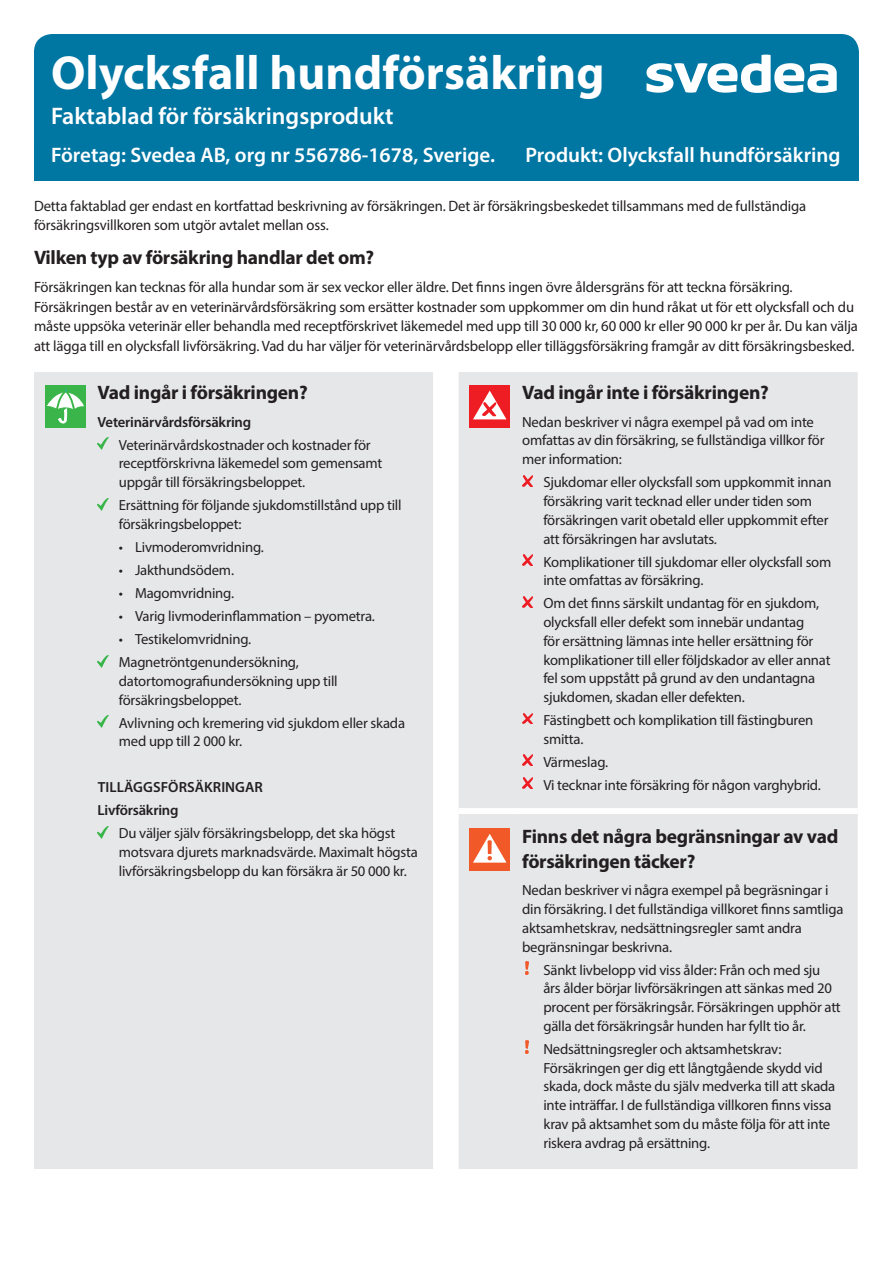
<style>
.page{position:relative;width:893px;height:1263px;background:#fff}
.page>*{position:absolute;margin:0;border:0;box-sizing:border-box;transform-origin:0 0}
.Form_title{font:700 48px "Myriad Pro";color:#fff}
.Form_sub_title{font:600 24px "Myriad Pro";color:#fff}
.Company_Product_head{font:600 21px "Myriad Pro";color:#fff}
.Cover_subhead{font:700 19.5px/25.5px "Myriad Pro";letter-spacing:-.015em;color:#231f20}
.Form_intro{font:15px/19.5px "Myriad Pro";letter-spacing:-.01em;color:#231f20}
.Covered_bullets{font:14.7px/18.8px "Myriad Pro";letter-spacing:-.015em;color:#231f20}
.Covered_bullets-2{font:600 14.7px "Myriad Pro";letter-spacing:-.015em;color:#231f20}
.Covered_bullets-3{font:600 14.7px "Myriad Pro";letter-spacing:.005em;color:#231f20}
</style>
<div class="page">
<div style="left:34px;top:34px;width:825px;height:147px;background:#0076a3;border-radius:18px"></div>
<div style="left:34px;top:372px;width:824px;height:797px;background:#e6e7e9"></div>
<div style="left:459px;top:808px;width:59px;height:6px;background:#fff"></div>
<div style="left:518px;top:808px;width:340px;height:6px;background:#fff"></div>
<div style="left:433px;top:812px;width:26px;height:6px;background:#fff"></div>
<div style="left:45px;top:385px;width:41px;height:42px;background:#3ab54a"></div>
<svg style="left:47px;top:388px;width:37px;height:35px"></svg>
<svg style="left:98px;top:438px;width:10px;height:12px"></svg>
<svg style="left:98px;top:498px;width:10px;height:12px"></svg>
<svg style="left:98px;top:655px;width:10px;height:12px"></svg>
<svg style="left:98px;top:716px;width:10px;height:11px"></svg>
<svg style="left:98px;top:826px;width:10px;height:12px"></svg>
<div style="left:469px;top:385px;width:41px;height:42px;background:#ee1d23"></div>
<svg style="left:473px;top:391px;width:33px;height:28px"></svg>
<svg style="left:522px;top:475px;width:11px;height:11px"></svg>
<svg style="left:522px;top:555px;width:11px;height:10px"></svg>
<svg style="left:522px;top:596px;width:11px;height:11px"></svg>
<svg style="left:522px;top:713px;width:11px;height:11px"></svg>
<svg style="left:522px;top:755px;width:11px;height:11px"></svg>
<svg style="left:522px;top:778px;width:11px;height:11px"></svg>
<div style="left:469px;top:828px;width:41px;height:43px;background:#f15929"></div>
<svg style="left:473px;top:834px;width:33px;height:29px"></svg>
<img style="left:525px;top:961px;width:4px;height:14px">
<svg style="left:525px;top:1041px;width:4px;height:13px"></svg>
<svg style="left:646px;top:55px;width:191px;height:38px"></svg>
<p class="Form_title" style="left:51px;top:41px;width:555px">Olycksfall hundförsäkring</p>
<p class="Form_sub_title" style="left:51px;top:100px;width:344px">Faktablad för försäkringsprodukt</p>
<p class="Company_Product_head" style="left:51px;top:141px;width:445px">Företag: Svedea AB, org nr 556786-1678, Sverige.</p>
<p class="Company_Product_head" style="left:525px;top:141px;width:317px">Produkt: Olycksfall hundförsäkring</p>
<p class="Form_intro" style="left:34px;top:196px;width:774px">Detta faktablad ger endast en kortfattad beskrivning av försäkringen. Det är försäkringsbeskedet tillsammans med de fullständiga försäkringsvillkoren som utgör avtalet mellan oss.</p>
<p class="Cover_subhead" style="left:34px;top:244px;width:342px">Vilken typ av försäkring handlar det om?</p>
<p class="Form_intro" style="left:34px;top:277px;width:825px">Försäkringen kan tecknas för alla hundar som är sex veckor eller äldre. Det finns ingen övre åldersgräns för att teckna försäkring.<br>Försäkringen består av en veterinärvårdsförsäkring som ersätter kostnader som uppkommer om din hund råkat ut för ett olycksfall och du måste uppsöka veterinär eller behandla med receptförskrivet läkemedel med upp till 30 000 kr, 60 000 kr eller 90 000 kr per år. Du kan välja att lägga till en olycksfall livförsäkring. Vad du har väljer för veterinärvårdsbelopp eller tilläggsförsäkring framgår av ditt försäkringsbesked.</p>
<p class="Cover_subhead" style="left:98px;top:379px;width:212px">Vad ingår i försäkringen?</p>
<p class="Covered_bullets-2" style="left:98px;top:412px;width:155px">Veterinärvårdsförsäkring</p>
<p class="Covered_bullets" style="left:119px;top:435px;width:265px">Veterinärvårdskostnader och kostnader för receptförskrivna läkemedel som gemensamt uppgår till försäkringsbeloppet.</p>
<p class="Covered_bullets" style="left:119px;top:496px;width:284px">Ersättning för följande sjukdomstillstånd upp till försäkringsbeloppet:</p>
<p class="Covered_bullets" style="left:119px;top:537px;width:146px">• Livmoderomvridning.</p>
<p class="Covered_bullets" style="left:119px;top:560px;width:117px">• Jakthundsödem.</p>
<p class="Covered_bullets" style="left:119px;top:583px;width:117px">• Magomvridning.</p>
<p class="Covered_bullets" style="left:119px;top:606px;width:258px">• Varig livmoderinflammation – pyometra.</p>
<p class="Covered_bullets" style="left:119px;top:629px;width:134px">• Testikelomvridning.</p>
<p class="Covered_bullets" style="left:119px;top:652px;width:220px">Magnetröntgenundersökning, datortomografiundersökning upp till försäkringsbeloppet.</p>
<p class="Covered_bullets" style="left:119px;top:713px;width:288px">Avlivning och kremering vid sjukdom eller skada med upp till 2 000 kr.</p>
<p class="Covered_bullets-3" style="left:98px;top:778px;width:167px">TILLÄGGSFÖRSÄKRINGAR</p>
<p class="Covered_bullets-2" style="left:98px;top:801px;width:82px">Livförsäkring</p>
<p class="Covered_bullets" style="left:119px;top:824px;width:301px">Du väljer själv försäkringsbelopp, det ska högst motsvara djurets marknadsvärde. Maximalt högsta livförsäkringsbelopp du kan försäkra är 50 000 kr.</p>
<p class="Cover_subhead" style="left:522px;top:379px;width:248px">Vad ingår inte i försäkringen?</p>
<p class="Covered_bullets" style="left:522px;top:412px;width:304px">Nedan beskriver vi några exempel på vad om inte omfattas av din försäkring, se fullständiga villkor för mer information:</p>
<p class="Covered_bullets" style="left:543px;top:473px;width:290px">Sjukdomar eller olycksfall som uppkommit innan försäkring varit tecknad eller under tiden som försäkringen varit obetald eller uppkommit efter att försäkringen har avslutats.</p>
<p class="Covered_bullets" style="left:543px;top:552px;width:289px">Komplikationer till sjukdomar eller olycksfall som inte omfattas av försäkring.</p>
<p class="Covered_bullets" style="left:543px;top:594px;width:289px">Om det finns särskilt undantag för en sjukdom, olycksfall eller defekt som innebär undantag<br>för ersättning lämnas inte heller ersättning för komplikationer till eller följdskador av eller annat fel som uppstått på grund av den undantagna sjukdomen, skadan eller defekten.</p>
<p class="Covered_bullets" style="left:543px;top:710px;width:271px">Fästingbett och komplikation till fästingburen smitta.</p>
<p class="Covered_bullets" style="left:543px;top:752px;width:66px">Värmeslag.</p>
<p class="Covered_bullets" style="left:543px;top:775px;width:279px">Vi tecknar inte försäkring för någon varghybrid.</p>
<p class="Cover_subhead" style="left:522px;top:823px;width:318px">Finns det några begränsningar av vad försäkringen täcker?</p>
<p class="Covered_bullets" style="left:522px;top:881px;width:323px">Nedan beskriver vi några exempel på begräsningar i din försäkring. I det fullständiga villkoret finns samtliga aktsamhetskrav, nedsättningsregler samt andra begränsningar beskrivna.</p>
<p class="Covered_bullets" style="left:543px;top:960px;width:299px">Sänkt livbelopp vid viss ålder: Från och med sju års ålder börjar livförsäkringen att sänkas med 20 procent per försäkringsår. Försäkringen upphör att gälla det försäkringsår hunden har fyllt tio år.</p>
<p class="Covered_bullets" style="left:543px;top:1039px;width:293px">Nedsättningsregler och aktsamhetskrav:<br>Försäkringen ger dig ett långtgående skydd vid skada, dock måste du själv medverka till att skada inte inträffar. I de fullständiga villkoren finns vissa krav på aktsamhet som du måste följa för att inte riskera avdrag på ersättning.</p>
</div>
